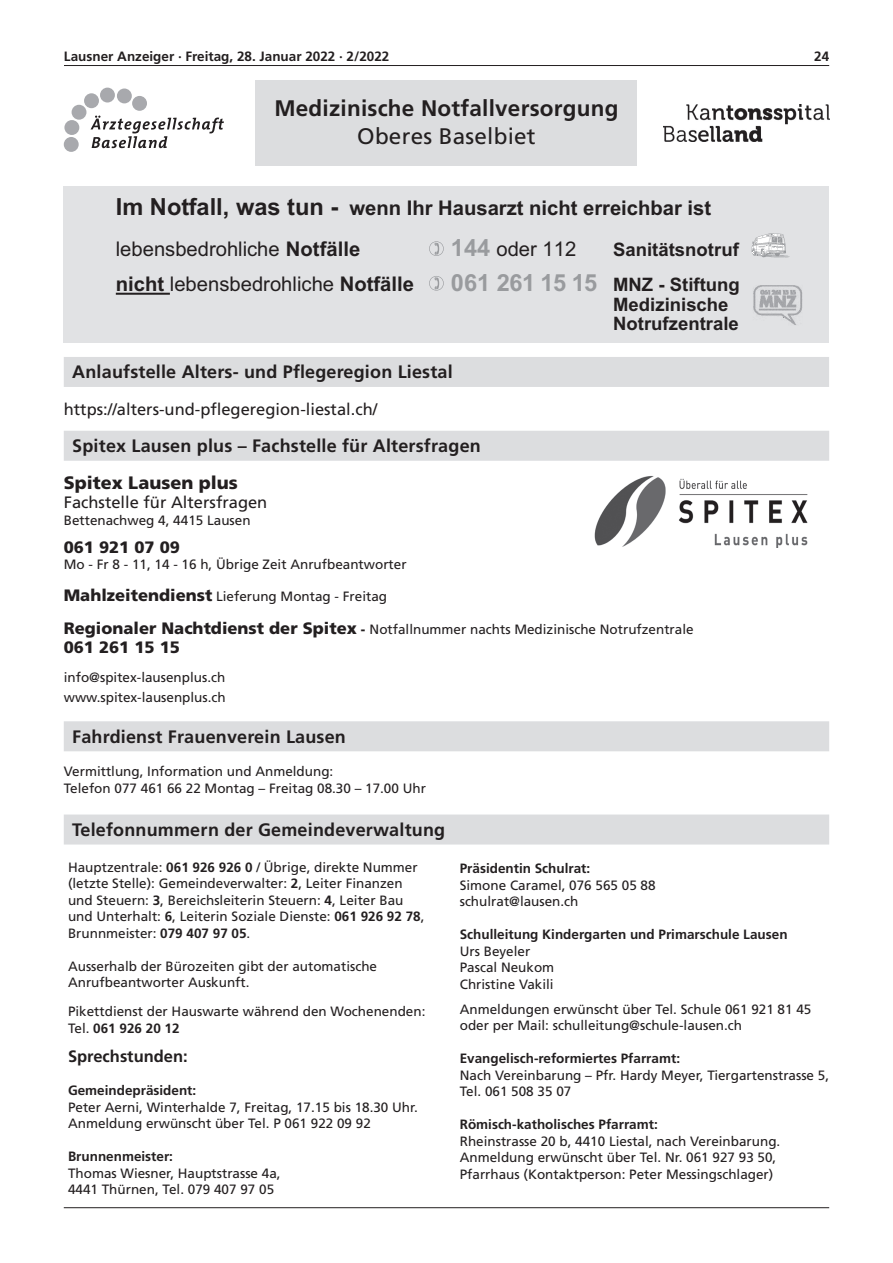
<style>
.page{position:relative;width:893px;height:1263px;background:#fff}
.page>*{position:absolute;margin:0;border:0;box-sizing:border-box;transform-origin:0 0}
.t1{font:700 22.5px "Frutiger";letter-spacing:.01em;color:#231f20}
.t2{font:22.5px "Frutiger";letter-spacing:.01em;color:#231f20}
.t3{font:700 20.25px/40.8px "Arial";color:#231f20}
.t4{font:20.25px "Arial";color:#231f20}
.t5{font:700 18.45px/19.6px "Arial";color:#231f20}
.t6{font:700 18px "Frutiger";letter-spacing:.01em;color:#231f20}
.t7{font:900 18px "Frutiger CE";color:#231f20}
.t8{font:16.5px "Frutiger";color:#231f20}
.t9{font:900 16.5px "Frutiger CE";color:#231f20}
.t10{font:700 16.5px "Frutiger";color:#231f20}
.t11{font:13.5px/16.5px "Frutiger";color:#231f20}
.t12{font:700 13.5px "Frutiger";color:#231f20}
.s1{font-size:23.55px}
.s2{font-weight:400}
.s3{font-weight:700;font-size:23.55px;color:#999b9e}
.s4{font-weight:700}
.s5{font-size:23.55px;color:#999b9e}
.s6{font-family:"Frutiger CE";font-weight:900;font-size:16.5px}
.s7{font-family:"Frutiger CE";font-weight:900}
</style>
<div class="page">
<hr style="left:64px;top:65px;width:765px;height:1px;background:#231f20">
<hr style="left:64px;top:1207px;width:765px;height:1px;background:#231f20">
<div style="left:256px;top:80px;width:381px;height:86px;background:#dcdddf"></div>
<img style="left:664px;top:104px;width:165px;height:37px">
<div style="left:64px;top:137px;width:15px;height:15px;background:#a8a9ad;border-radius:50%"></div>
<div style="left:64px;top:120px;width:15px;height:15px;background:#a8a9ad;border-radius:50%"></div>
<div style="left:72px;top:105px;width:14px;height:15px;background:#a8a9ad;border-radius:50%"></div>
<div style="left:84px;top:93px;width:15px;height:15px;background:#a8a9ad;border-radius:50%"></div>
<div style="left:100px;top:88px;width:15px;height:14px;background:#a8a9ad;border-radius:50%"></div>
<div style="left:117px;top:89px;width:15px;height:14px;background:#a8a9ad;border-radius:50%"></div>
<div style="left:132px;top:96px;width:15px;height:15px;background:#a8a9ad;border-radius:50%"></div>
<svg style="left:91px;top:116px;width:133px;height:32px"></svg>
<div style="left:64px;top:814px;width:765px;height:30px;background:#dcdddf"></div>
<div style="left:64px;top:186px;width:765px;height:156px;background:#e1e2e4"></div>
<svg style="left:429px;top:241px;width:15px;height:15px"></svg>
<hr style="left:116px;top:293px;width:54px;height:2px;background:#231f20">
<svg style="left:429px;top:276px;width:15px;height:15px"></svg>
<svg style="left:751px;top:233px;width:39px;height:25px"></svg>
<img style="left:753px;top:285px;width:50px;height:40px">
<div style="left:64px;top:431px;width:765px;height:30px;background:#dcdddf"></div>
<div style="left:64px;top:721px;width:765px;height:30px;background:#dcdddf"></div>
<img style="left:594px;top:476px;width:214px;height:71px">
<div style="left:64px;top:357px;width:765px;height:30px;background:#dcdddf"></div>
<p class="t12" style="left:64px;top:48px;width:327px">Lausner Anzeiger · Freitag, 28. Januar 2022 · 2/2022</p>
<p class="t12" style="left:814px;top:48px;width:17px">24</p>
<h1 class="t1" style="left:274px;top:95px;width:346px">Medizinische Notfallversorgung</h1>
<h1 class="t2" style="left:357px;top:123px;width:180px">Oberes Baselbiet</h1>
<h2 class="t3" style="left:116px;top:188px;width:597px"><span class="s1">Im Notfall, was tun -</span> wenn Ihr Hausarzt nicht erreichbar ist <span class="s2">lebensbedrohliche</span> Notfälle</h2>
<h2 class="t4" style="left:451px;top:236px;width:127px"><span class="s3">144</span> oder 112</h2>
<h3 class="t5" style="left:613px;top:240px;width:127px">Sanitätsnotruf</h3>
<h2 class="t4" style="left:116px;top:270px;width:300px"><span class="s4">nicht</span> lebensbedrohliche <span class="s4">Notfälle</span></h2>
<h3 class="t5" style="left:613px;top:275px;width:128px;text-indent:-162px"><span class="s5">061 261 15 15</span> MNZ - Stiftung<br>Medizinische<br>Notrufzentrale</h3>
<h3 class="t6" style="left:72px;top:361px;width:382px">Anlaufstelle Alters- und Pflegeregion Liestal</h3>
<p class="t8" style="left:64px;top:399px;width:315px">https://alters-und-pflegeregion-liestal.ch/</p>
<h3 class="t6" style="left:72px;top:435px;width:410px">Spitex Lausen plus – Fachstelle für Altersfragen</h3>
<h3 class="t7" style="left:64px;top:471px;width:176px">Spitex Lausen plus</h3>
<p class="t8" style="left:64px;top:493px;width:205px">Fachstelle für Altersfragen</p>
<p class="t11" style="left:64px;top:511px;width:188px">Bettenachweg 4, 4415 Lausen</p>
<p class="t9" style="left:64px;top:537px;width:118px">061 921 07 09</p>
<p class="t11" style="left:64px;top:556px;width:344px">Mo - Fr 8 - 11, 14 - 16 h, Übrige Zeit Anrufbeantworter</p>
<p class="t11" style="left:64px;top:588px;width:325px"><span class="s6">Mahlzeitendienst</span> Lieferung Montag - Freitag</p>
<p class="t11" style="left:64px;top:620px;width:631px"><span class="s6">Regionaler Nachtdienst der Spitex</span> <span class="s7">-</span> Notfallnummer nachts Medizinische Notrufzentrale</p>
<p class="t9" style="left:64px;top:637px;width:118px">061 261 15 15</p>
<p class="t11" style="left:64px;top:668px;width:164px;line-height:19.5px">info@spitex-lausenplus.ch www.spitex-lausenplus.ch</p>
<h3 class="t6" style="left:72px;top:726px;width:275px">Fahrdienst Frauenverein Lausen</h3>
<p class="t11" style="left:64px;top:763px;width:364px">Vermittlung, Information und Anmeldung:<br>Telefon 077 461 66 22 Montag – Freitag 08.30 – 17.00 Uhr</p>
<h3 class="t6" style="left:72px;top:819px;width:374px">Telefonnummern der Gemeindeverwaltung</h3>
<p class="t11" style="left:68px;top:858px;width:358px">Hauptzentrale: <span class="s4">061 926 926 0</span> / Übrige, direkte Nummer (letzte Stelle): Gemeindeverwalter: <span class="s4">2</span>, Leiter Fin an zen und Steuern: <span class="s4">3</span>, Bereichsleiterin Steuern: <span class="s4">4</span>, Leiter Bau und Unterhalt: <span class="s4">6</span>, Leiterin Soziale Dienste: <span class="s4">061 926 92 78</span>, Brunnmeister: <span class="s4">079 407 97 05</span>.</p>
<p class="t11" style="left:68px;top:957px;width:311px">Ausserhalb der Bürozeiten gibt der automatische<br>Anrufbeantworter Auskunft.</p>
<p class="t11" style="left:68px;top:1003px;width:359px">Pikettdienst der Hauswarte während den Wochenenden:<br>Tel. <span class="s4">061 926 20 12</span></p>
<p class="t10" style="left:68px;top:1047px;width:121px">Sprechstunden:</p>
<p class="t12" style="left:68px;top:1082px;width:130px">Gemeindepräsident:</p>
<p class="t11" style="left:68px;top:1098px;width:351px">Peter Aerni, Winterhalde 7, Freitag, 17.15 bis 18.30 Uhr.<br>Anmeldung erwünscht über Tel. P 061 922 09 92</p>
<p class="t12" style="left:68px;top:1148px;width:107px">Brunnenmeister:</p>
<p class="t11" style="left:68px;top:1164px;width:214px">Thomas Wiesner, Hauptstrasse 4a,<br>4441 Thürnen, Tel. 079 407 97 05</p>
<p class="t12" style="left:460px;top:860px;width:132px">Präsidentin Schulrat:</p>
<p class="t11" style="left:460px;top:876px;width:197px">Simone Caramel, 076 565 05 88 schulrat@lausen.ch</p>
<p class="t12" style="left:460px;top:926px;width:329px">Schulleitung Kindergarten und Primarschule Lausen</p>
<p class="t11" style="left:460px;top:942px;width:96px">Urs Beyeler<br>Pascal Neukom<br>Christine Vakili</p>
<p class="t11" style="left:460px;top:1000px;width:353px">Anmeldungen erwünscht über Tel. Schule 061 921 81 45 oder per Mail: schulleitung@schule-lausen.ch</p>
<p class="t12" style="left:460px;top:1050px;width:222px">Evangelisch-reformiertes Pfarramt:</p>
<p class="t11" style="left:460px;top:1066px;width:371px">Nach Vereinbarung – Pfr. Hardy Meyer, Tiergartenstrasse 5,<br>Tel. 061 508 35 07</p>
<p class="t12" style="left:460px;top:1116px;width:200px">Römisch-katholisches Pfarramt:</p>
<p class="t11" style="left:460px;top:1132px;width:322px">Rheinstrasse 20 b, 4410 Liestal, nach Vereinbarung.<br>Anmeldung erwünscht über Tel. Nr. 061 927 93 50,<br>Pfarrhaus (Kontaktperson: Peter Messingschlager)</p>
</div>
